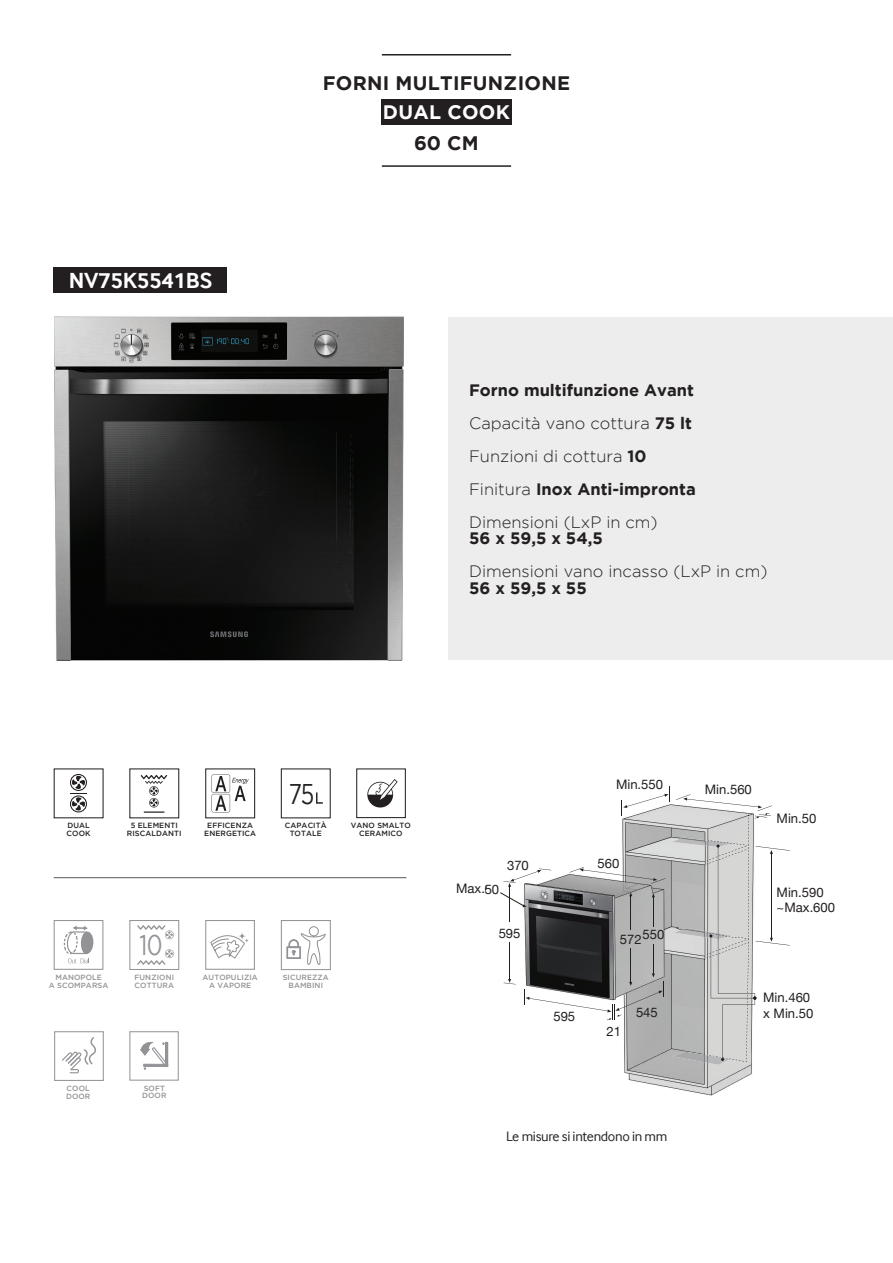
<style>
.page{position:relative;width:893px;height:1263px;background:#fff}
.page>*{position:absolute;margin:0;border:0;box-sizing:border-box;transform-origin:0 0}
.t1{font:28.35px "Gotham";color:#231f20;scale:.78 1}
.t2{font:28.35px "Gotham";color:#939397;scale:.78 1}
.t3{font:700 22.5px "Samsung Inter Face";color:#fff}
.t4{font:700 19.5px "Gotham";letter-spacing:.015em;color:#231f20}
.t5{font:700 19.5px "Gotham";letter-spacing:.015em;color:#fff}
.t6{font:300 16.5px/33px "Gotham";color:#231f20}
.t7{font:700 16.5px "Gotham";color:#231f20}
.t8{font:13.95px "Samsung Inter Face";letter-spacing:-.02em;color:#231f20}
.t9{font:13.05px/15.8px "Helvetica Neue";color:#231f20}
.t10{font:500 7.5px/7.5px "Gotham";letter-spacing:.015em;color:#939397}
.t11{font:500 7.5px/7.5px "Gotham";letter-spacing:.015em;color:#231f20;text-align:center}
.s1{font-weight:700}
</style>
<div class="page">
<div style="left:54px;top:267px;width:173px;height:26px;background:#231f20"></div>
<div style="left:449px;top:318px;width:444px;height:342px;background:#ededee"></div>
<hr style="left:54px;top:877px;width:352px;height:1px;background:#57585a">
<div style="left:54px;top:1031px;width:50px;height:50px;border:1px solid #939397"></div>
<svg style="left:62px;top:1037px;width:33px;height:36px"></svg>
<svg style="left:316px;top:792px;width:7px;height:12px"></svg>
<div style="left:281px;top:768px;width:50px;height:50px;border:1px solid #231f20"></div>
<div style="left:54px;top:920px;width:49px;height:50px;border:1px solid #939397"></div>
<svg style="left:64px;top:926px;width:30px;height:37px"></svg>
<div style="left:281px;top:920px;width:50px;height:50px;border:1px solid #939397"></div>
<svg style="left:286px;top:926px;width:40px;height:39px"></svg>
<div style="left:205px;top:768px;width:50px;height:50px;border:1px solid #231f20"></div>
<svg style="left:212px;top:774px;width:37px;height:38px"></svg>
<div style="left:129px;top:920px;width:50px;height:50px;border:1px solid #939397"></div>
<svg style="left:137px;top:925px;width:37px;height:14px"></svg>
<svg style="left:137px;top:949px;width:37px;height:16px"></svg>
<div style="left:205px;top:920px;width:50px;height:50px;border:1px solid #939397"></div>
<svg style="left:210px;top:935px;width:39px;height:24px"></svg>
<div style="left:356px;top:768px;width:50px;height:50px;border:1px solid #231f20"></div>
<svg style="left:367px;top:779px;width:31px;height:28px"></svg>
<div style="left:129px;top:1031px;width:50px;height:50px;border:1px solid #939397"></div>
<svg style="left:140px;top:1042px;width:28px;height:28px"></svg>
<div style="left:381px;top:99px;width:131px;height:26px;background:#231f20"></div>
<hr style="left:382px;top:54px;width:129px;height:2px;background:#231f20">
<hr style="left:382px;top:165px;width:129px;height:2px;background:#231f20">
<img style="left:54px;top:316px;width:350px;height:344px">
<svg style="left:70px;top:774px;width:17px;height:38px"></svg>
<svg style="left:141px;top:775px;width:26px;height:32px"></svg>
<hr style="left:144px;top:811px;width:20px;height:2px;background:#231f20">
<img style="left:503px;top:804px;width:249px;height:292px">
<hr style="left:509px;top:886px;width:1px;height:36px;background:#231f20">
<hr style="left:509px;top:943px;width:1px;height:36px;background:#231f20">
<svg style="left:629px;top:892px;width:3px;height:4px"></svg>
<hr style="left:631px;top:896px;width:1px;height:33px;background:#231f20">
<svg style="left:652px;top:893px;width:3px;height:33px"></svg>
<svg style="left:504px;top:979px;width:12px;height:5px"></svg>
<svg style="left:621px;top:786px;width:49px;height:29px"></svg>
<svg style="left:569px;top:867px;width:96px;height:17px"></svg>
<svg style="left:524px;top:944px;width:140px;height:76px"></svg>
<img style="left:674px;top:928px;width:2px;height:11px">
<img style="left:672px;top:1052px;width:58px;height:13px">
<img style="left:672px;top:837px;width:4px;height:10px">
<svg style="left:676px;top:794px;width:114px;height:268px"></svg>
<svg style="left:500px;top:868px;width:51px;height:39px"></svg>
<p class="t4" style="left:323px;top:72px;width:249px">FORNI MULTIFUNZIONE</p>
<p class="t5" style="left:383px;top:101px;width:129px">DUAL COOK</p>
<h2 class="t3" style="left:69px;top:267px;width:145px">NV75K5541BS</h2>
<p class="t4" style="left:414px;top:132px;width:66px">60 CM</p>
<p class="t6" style="left:469px;top:373px;width:228px"><span class="s1">Forno multifunzione Avant<br></span>Capacità vano cottura <span class="s1">75 lt<br></span>Funzioni di cottura <span class="s1">10<br></span>Finitura <span class="s1">Inox Anti-impronta<br></span>Dimensioni (LxP in cm)</p>
<p class="t7" style="left:469px;top:529px;width:135px">56 x 59,5 x 54,5</p>
<p class="t6" style="left:469px;top:555px;width:300px">Dimensioni vano incasso (LxP in cm)</p>
<p class="t7" style="left:469px;top:578px;width:119px">56 x 59,5 x 55</p>
<p class="t11" style="left:67px;top:822px;width:26px;text-align:left">DUAL<br>COOK</p>
<h1 class="t1" style="left:289px;top:778px;width:34px">75</h1>
<p class="t11" style="left:285px;top:822px;width:43px">CAPACITÀ<br>TOTALE</p>
<p class="t11" style="left:127px;top:822px;width:56px">5 ELEMENTI<br>RISCALDANTI</p>
<p class="t11" style="left:351px;top:822px;width:62px">VANO SMALTO<br>CERAMICO</p>
<p class="t11" style="left:204px;top:822px;width:53px">EFFICENZA<br>ENERGETICA</p>
<h1 class="t2" style="left:139px;top:930px;width:31px">10</h1>
<p class="t10" style="left:49px;top:974px;width:61px;text-align:center">MANOPOLE<br>A SCOMPARSA</p>
<p class="t10" style="left:283px;top:974px;width:48px;text-align:center">SICUREZZA<br>BAMBINI</p>
<p class="t10" style="left:135px;top:974px;width:41px">FUNZIONI<br>COTTURA</p>
<p class="t10" style="left:203px;top:974px;width:57px;text-align:center">AUTOPULIZIA<br>A VAPORE</p>
<p class="t9" style="left:507px;top:858px;width:23px">370</p>
<p class="t9" style="left:448px;top:882px;width:60px">~Max 6 0</p>
<p class="t9" style="left:449px;top:882px;width:52px">x Min.50</p>
<p class="t9" style="left:616px;top:777px;width:49px">Min.550</p>
<p class="t9" style="left:597px;top:856px;width:23px">560</p>
<p class="t9" style="left:499px;top:926px;width:23px">595</p>
<p class="t9" style="left:620px;top:930px;width:46px">572550</p>
<p class="t9" style="left:705px;top:782px;width:49px">Min.560</p>
<p class="t9" style="left:777px;top:811px;width:41px">Min.50</p>
<p class="t9" style="left:777px;top:885px;width:60px">Min.590 ~Max.600</p>
<p class="t10" style="left:66px;top:1085px;width:26px">COOL<br>DOOR</p>
<p class="t10" style="left:142px;top:1084px;width:26px">SOFT<br>DOOR</p>
<p class="t9" style="left:553px;top:1009px;width:23px">595</p>
<p class="t9" style="left:636px;top:1005px;width:23px">545</p>
<p class="t9" style="left:607px;top:1024px;width:16px">21</p>
<p class="t8" style="left:506px;top:1128px;width:163px">Le misure si intendono in mm</p>
<p class="t9" style="left:763px;top:990px;width:52px">Min.460 x Min.50</p>
</div>
